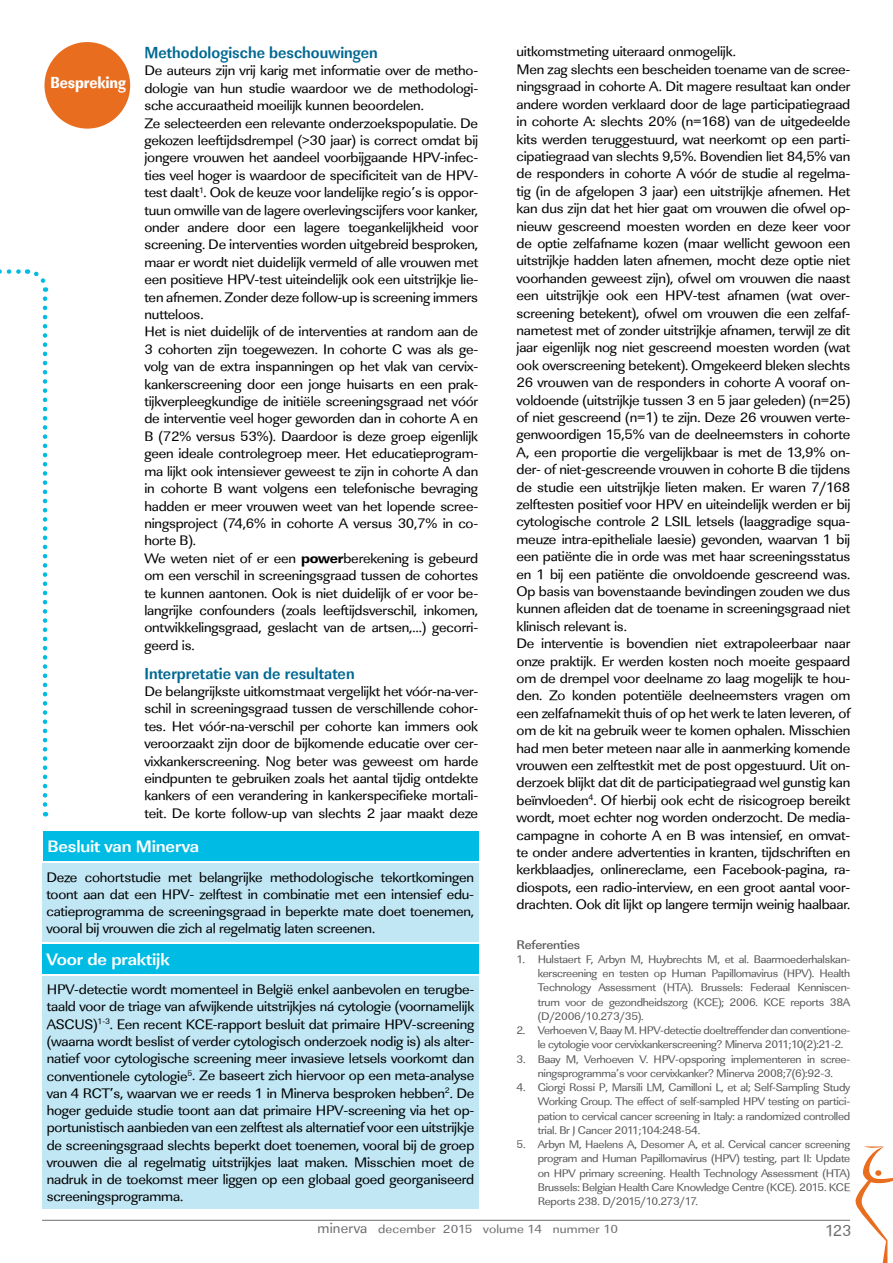
<style>
.page{position:relative;width:893px;height:1263px;background:#fff}
.page>*{position:absolute;margin:0;border:0;box-sizing:border-box;transform-origin:0 0}
.t1{font:700 17.1px "Linear Std";letter-spacing:-.01em;color:#fff;scale:1.05 1}
.t2{font:700 16.5px "Linear Std Cd";color:#006892}
.t3{font:16.5px "Linear Std Nr Xbold";letter-spacing:-.01em;color:#fff}
.t4{font:16.5px "Linear Std";color:#6d6e71}
.t5{font:14.25px/17.4px "Linear Std";letter-spacing:-.015em;color:#000;text-align:justify;scale:1.05 1}
.t6{font:500 12.9px "Linear Std";letter-spacing:-.015em;color:#58595b;scale:1.05 1}
.t7{font:12.15px "Linear Std";letter-spacing:.01em;color:#6d6e71;scale:1.11 1}
.t8{font:11.4px/14.2px "Linear Std";letter-spacing:-.025em;color:#58595b;text-align:justify;scale:1.05 1}
.s1{font-family:"Linear Std Xbold"}
.s2{font-size:15px}
</style>
<div class="page">
<hr style="left:42px;top:1220px;width:808px;height:1px;background:#6d6e71">
<svg style="left:855px;top:1146px;width:38px;height:117px"></svg>
<div style="left:44px;top:42px;width:86px;height:87px;background:#e86d1f;border-radius:50%"></div>
<div style="left:43px;top:976px;width:436px;height:232px;background:#c1e7f5"></div>
<svg style="left:42px;top:831px;width:436px;height:143px;background:#71d5ee"></svg>
<svg style="left:0;top:269px;width:49px;height:23px"></svg>
<svg style="left:43px;top:299px;width:4px;height:517px"></svg>
<p class="t3" style="left:51px;top:73px;width:77px">Bespreking</p>
<p class="t2" style="left:144px;top:43px;width:235px">Methodologische beschouwingen</p>
<p class="t5" style="left:144px;top:62px;width:319px;text-align:left">De auteurs zijn vrij karig met informatie over de metho&shy;dologie van hun studie waardoor we de methodologi&shy;sche accuraatheid moeilijk kunnen beoordelen.<br>Ze selecteerden een relevante onderzoekspopulatie. De gekozen leeftijdsdrempel (&gt;30 jaar) is correct omdat bij jongere vrouwen het aandeel voorbijgaande HPV-infec&shy;ties veel hoger is waardoor de specificiteit van de HPV&shy;test daalt<sup>1</sup>. Ook de keuze voor landelijke regio’s is oppor&shy;tuun omwille van de lagere overlevingscijfers voor kanker, onder andere door een lagere toegankelijkheid voor screening. De interventies worden uitgebreid besproken, maar er wordt niet duidelijk vermeld of alle vrouwen met een positieve HPV-test uiteindelijk ook een uitstrijkje lie&shy;ten afnemen. Zonder deze follow-up is screening immers nutteloos.<br>Het is niet duidelijk of de interventies at random aan de 3 cohorten zijn toegewezen. In cohorte C was als ge&shy;volg van de extra inspanningen op het vlak van cervix&shy;kankerscreening door een jonge huisarts en een prak&shy;tijkverpleegkundige de initiële screeningsgraad net vóór de interventie veel hoger geworden dan in cohorte A en B (72% versus 53%). Daardoor is deze groep eigenlijk geen ideale controlegroep meer. Het educatieprogram&shy;ma lijkt ook intensiever geweest te zijn in cohorte A dan in cohorte B want volgens een telefonische bevraging hadden er meer vrouwen weet van het lopende scree&shy;ningsproject (74,6% in cohorte A versus 30,7% in co&shy;horte B).<br>We weten niet of er een <span class="s1">power</span>berekening is gebeurd om een verschil in screeningsgraad tussen de cohortes te kunnen aantonen. Ook is niet duidelijk of er voor be&shy;langrijke confounders (zoals leeftijdsverschil, inkomen, ontwikkelingsgraad, geslacht van de artsen,…) gecorri&shy;geerd is.</p>
<p class="t2" style="left:144px;top:663px;width:212px">Interpretatie van de resultaten</p>
<p class="t5" style="left:144px;top:683px;width:319px">De belangrijkste uitkomstmaat vergelijkt het vóór-na-ver&shy;schil in screeningsgraad tussen de verschillende cohor&shy;tes. Het vóór-na-verschil per cohorte kan immers ook veroorzaakt zijn door de bijkomende educatie over cer&shy;vixkankerscreening. Nog beter was geweest om harde eindpunten te gebruiken zoals het aantal tijdig ontdekte kankers of een verandering in kankerspecifieke mortali&shy;teit. De korte follow-up van slechts 2 jaar maakt deze</p>
<p class="t1" style="left:47px;top:836px;width:146px">Besluit van Minerva</p>
<p class="t5" style="left:46px;top:868px;width:409px">Deze cohortstudie met belangrijke methodologische tekortkomingen toont aan dat een HPV- zelftest in combinatie met een intensief edu&shy;catieprogramma de screeningsgraad in beperkte mate doet toenemen, vooral bij vrouwen die zich al regelmatig laten screenen.</p>
<p class="t1" style="left:46px;top:949px;width:119px">Voor de praktijk</p>
<p class="t5" style="left:47px;top:981px;width:409px">HPV-detectie wordt momenteel in België enkel aanbevolen en terugbe&shy;taald voor de triage van afwijkende uitstrijkjes ná cytologie (voornamelijk ASCUS)<sup>1-3</sup>. Een recent KCE-rapport besluit dat primaire HPV-screening (waarna wordt beslist of verder cytologisch onderzoek nodig is) als alter&shy;natief voor cytologische screening meer invasieve letsels voorkomt dan conventionele cytologie<sup>5</sup>. Ze baseert zich hiervoor op een meta-analyse van 4 RCT’s, waarvan we er reeds 1 in Minerva besproken hebben<sup>2</sup>. De hoger geduide studie toont aan dat primaire HPV-screening via het op&shy;portunistisch aanbieden van een zelftest als alternatief voor een uitstrijkje de screeningsgraad slechts beperkt doet toenemen, vooral bij de groep vrouwen die al regelmatig uitstrijkjes laat maken. Misschien moet de nadruk in de toekomst meer liggen op een globaal goed georganiseerd screeningsprogramma.</p>
<p class="t5" style="left:516px;top:43px;width:319px;text-align:left">uitkomstmeting uiteraard onmogelijk.<br>Men zag slechts een bescheiden toename van de scree&shy;ningsgraad in cohorte A. Dit magere resultaat kan onder andere worden verklaard door de lage participatiegraad in cohorte A: slechts 20% (n=168) van de uitgedeelde kits werden teruggestuurd, wat neerkomt op een parti&shy;cipatiegraad van slechts 9,5%. Bovendien liet 84,5% van de responders in cohorte A vóór de studie al regelma&shy;tig (in de afgelopen 3 jaar) een uitstrijkje afnemen. Het kan dus zijn dat het hier gaat om vrouwen die ofwel op&shy;nieuw gescreend moesten worden en deze keer voor de optie zelfafname kozen (maar wellicht gewoon een uitstrijkje hadden laten afnemen, mocht deze optie niet voorhanden geweest zijn), ofwel om vrouwen die naast een uitstrijkje ook een HPV-test afnamen (wat over&shy;screening betekent), ofwel om vrouwen die een zelfaf&shy;nametest met of zonder uitstrijkje afnamen, terwijl ze dit jaar eigenlijk nog niet gescreend moesten worden (wat ook overscreening betekent). Omgekeerd bleken slechts 26 vrouwen van de responders in cohorte A vooraf on&shy;voldoende (uitstrijkje tussen 3 en 5 jaar geleden) (n=25) of niet gescreend (n=1) te zijn. Deze 26 vrouwen verte&shy;genwoordigen 15,5% van de deelneemsters in cohorte A, een proportie die vergelijkbaar is met de 13,9% on&shy;der- of niet-gescreende vrouwen in cohorte B die tijdens de studie een uitstrijkje lieten maken. Er waren 7/168 zelftesten positief voor HPV en uiteindelijk werden er bij cytologische controle 2 LSIL letsels (laaggradige squa&shy;meuze intra-epitheliale laesie) gevonden, waarvan 1 bij een patiënte die in orde was met haar screeningsstatus en 1 bij een patiënte die onvoldoende gescreend was.<br>Op basis van bovenstaande bevindingen zouden we dus kunnen afleiden dat de toename in screeningsgraad niet klinisch relevant is.<br>De interventie is bovendien niet extrapoleerbaar naar onze praktijk. Er werden kosten noch moeite gespaard om de drempel voor deelname zo laag mogelijk te hou&shy;den. Zo konden potentiële deelneemsters vragen om een zelfafnamekit thuis of op het werk te laten leveren, of om de kit na gebruik weer te komen ophalen. Misschien had men beter meteen naar alle in aanmerking komende vrouwen een zelftestkit met de post opgestuurd. Uit on&shy;derzoek blijkt dat dit de participatiegraad wel gunstig kan beïnvloeden<sup>4</sup>. Of hierbij ook echt de risicogroep bereikt wordt, moet echter nog worden onderzocht. De media&shy;campagne in cohorte A en B was intensief, en omvat&shy;te onder andere advertenties in kranten, tijdschriften en kerkblaadjes, onlinereclame, een Facebook-pagina, ra&shy;diospots, een radio-interview, en een groot aantal voor&shy;drachten. Ook dit lijkt op langere termijn weinig haalbaar.</p>
<p class="t6" style="left:516px;top:937px;width:62px">Referenties</p>
<p class="t8" style="left:538px;top:952px;width:299px;text-indent:-21px">1. Hulstaert F, Arbyn M, Huybrechts M, et al. Baarmoederhalskan&shy;kerscreening en testen op Human Papillomavirus (HPV). Health Technology Assessment (HTA). Brussels: Federaal Kenniscen&shy;trum voor de gezondheidszorg (KCE); 2006. KCE reports 38A (D/2006/10.273/35).</p>
<p class="t8" style="left:538px;top:1023px;width:299px;text-indent:-21px">2. Verhoeven V, Baay M. HPV-detectie doeltreffender dan conventione&shy;le cytologie voor cervixkankerscreening? Minerva 2011;10(2):21-2.</p>
<p class="t8" style="left:516px;top:1052px;width:319px;text-align:center">3. Baay M, Verhoeven V. HPV-opsporing implementeren in scree&shy;ningsprogramma’s voor cervixkanker? Minerva 2008;7(6):92-3.</p>
<p class="t8" style="left:538px;top:1080px;width:299px;text-indent:-21px">4. Giorgi Rossi P, Marsili LM, Camilloni L, et al; Self-Sampling Study Working Group. The effect of self-sampled HPV testing on partici&shy;pation to cervical cancer screening in Italy: a randomized controlled trial. Br J Cancer 2011;104:248-54.</p>
<p class="t8" style="left:538px;top:1137px;width:299px;text-indent:-21px">5. Arbyn M, Haelens A, Desomer A, et al. Cervical cancer screening program and Human Papillomavirus (HPV) testing, part II: Update on HPV primary screening. Health Technology Assessment (HTA)<br>Brussels: Belgian Health Care Knowledge Centre (KCE). 2015. KCE Reports 238. D/2015/10.273/17.</p>
<p class="t7" style="left:318px;top:1222px;width:272px"><span class="s2">minerva</span> december 2015 volume 14 nummer 10</p>
<p class="t4" style="left:825px;top:1221px;width:28px">123</p>
</div>
